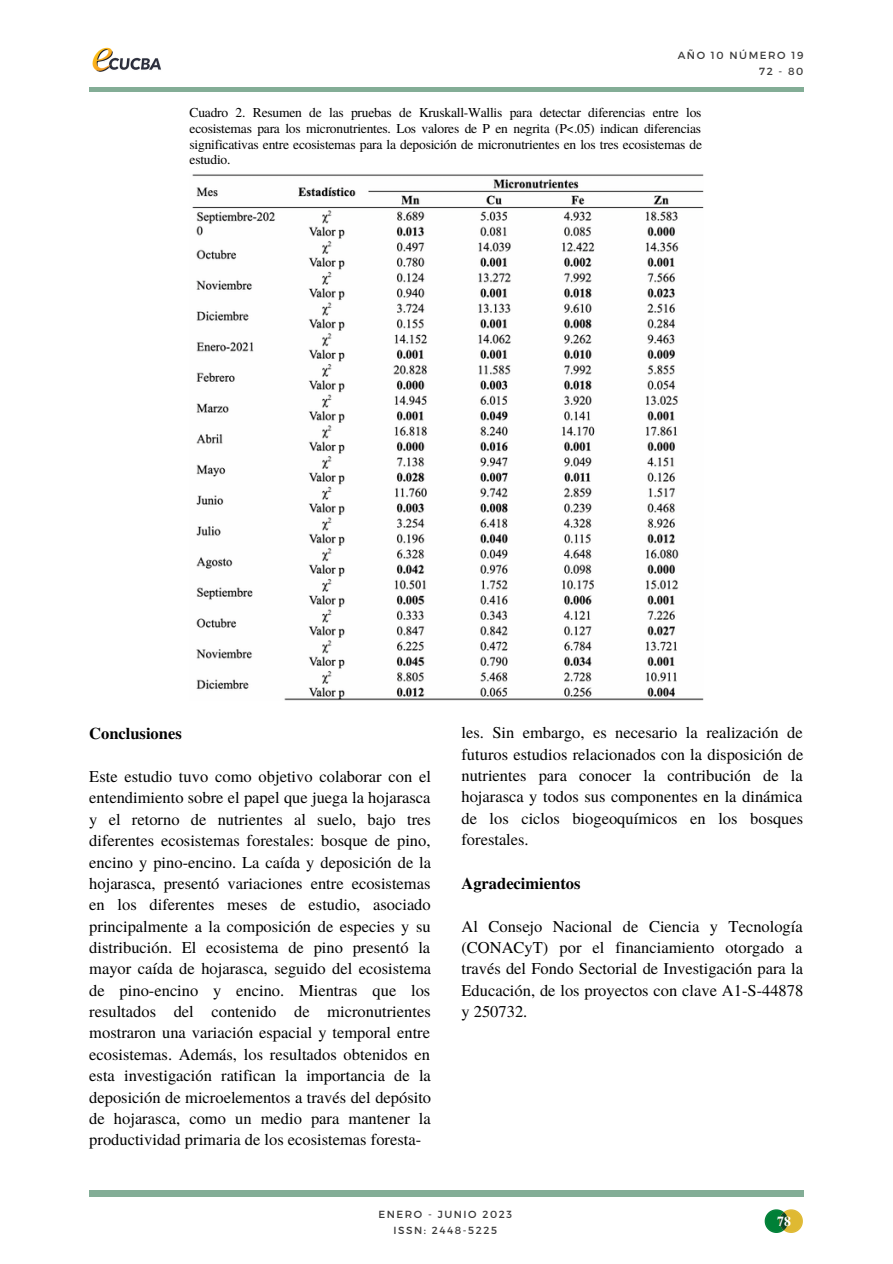
<style>
.page{position:relative;width:893px;height:1264px;background:#fff}
.page>*{position:absolute;margin:0;border:0;box-sizing:border-box;transform-origin:0 0}
.t1{font:16.5px/21.3px "Te X Gyre Termes";color:#000;text-align:justify}
.t2{font:700 16.5px "Te X Gyre Termes";color:#000}
.t3{font:700 13.8px "Te X Gyre Termes";color:#fefefe}
.t4{font:13.5px/15.8px "Te X Gyre Termes";letter-spacing:-.015em;color:#000;text-align:justify}
.t5{font:10.35px/15.5px "Montserrat";letter-spacing:.15em;color:#3a3a3a;text-align:center}
</style>
<div class="page">
<hr style="left:89px;top:88px;width:714px;height:3px;background:#83ad96">
<div style="left:89px;top:1190px;width:714px;height:6px;background:#83ad96"></div>
<svg style="left:764px;top:1209px;width:38px;height:23px"></svg>
<img style="left:92px;top:47px;width:69px;height:25px">
<img style="left:192px;top:174px;width:511px;height:526px">
<p class="t5" style="left:677px;top:47px;width:127px;text-align:right">AÑO 10 NÚMERO 19<br>72 - 80</p>
<p class="t4" style="left:189px;top:104px;width:514px">Cuadro 2. Resumen de las pruebas de Kruskall-Wallis para detectar diferencias entre los ecosistemas para los micronutrientes. Los valores de P en negrita (P&lt;.05) indican diferencias significativas entre ecosistemas para la deposición de micronutrientes en los tres ecosistemas de estudio.</p>
<p class="t2" style="left:89px;top:720px;width:94px">Conclusiones</p>
<p class="t1" style="left:89px;top:765px;width:343px">Este estudio tuvo como objetivo colaborar con el entendimiento sobre el papel que juega la hojarasca y el retorno de nutrientes al suelo, bajo tres diferentes ecosistemas forestales: bosque de pino, encino y pino-encino. La caída y deposición de la hojarasca, presentó variaciones entre ecosistemas en los diferentes meses de estudio, asociado principalmente a la composición de especies y su distribución. El ecosistema de pino presentó la mayor caída de hojarasca, seguido del ecosistema de pino-encino y encino. Mientras que los resultados del contenido de micronutrientes mostraron una variación espacial y temporal entre ecosistemas. Además, los resultados obtenidos en esta investigación ratifican la importancia de la deposición de microelementos a través del depósito de hojarasca, como un medio para mantener la productividad primaria de los ecosistemas foresta-</p>
<p class="t1" style="left:461px;top:721px;width:343px">les. Sin embargo, es necesario la realización de futuros estudios relacionados con la disposición de nutrientes para conocer la contribución de la hojarasca y todos sus componentes en la dinámica de los ciclos biogeoquímicos en los bosques forestales.</p>
<p class="t2" style="left:461px;top:870px;width:120px">Agradecimientos</p>
<p class="t1" style="left:461px;top:914px;width:343px">Al Consejo Nacional de Ciencia y Tecnología (CONACyT) por el financiamiento otorgado a través del Fondo Sectorial de Investigación para la Educación, de los proyectos con clave A1-S-44878 y 250732.</p>
<p class="t5" style="left:378px;top:1206px;width:135px">ENERO - JUNIO 2023<br>ISSN: 2448-5225</p>
<p class="t3" style="left:777px;top:1210px;width:15px">78</p>
</div>
